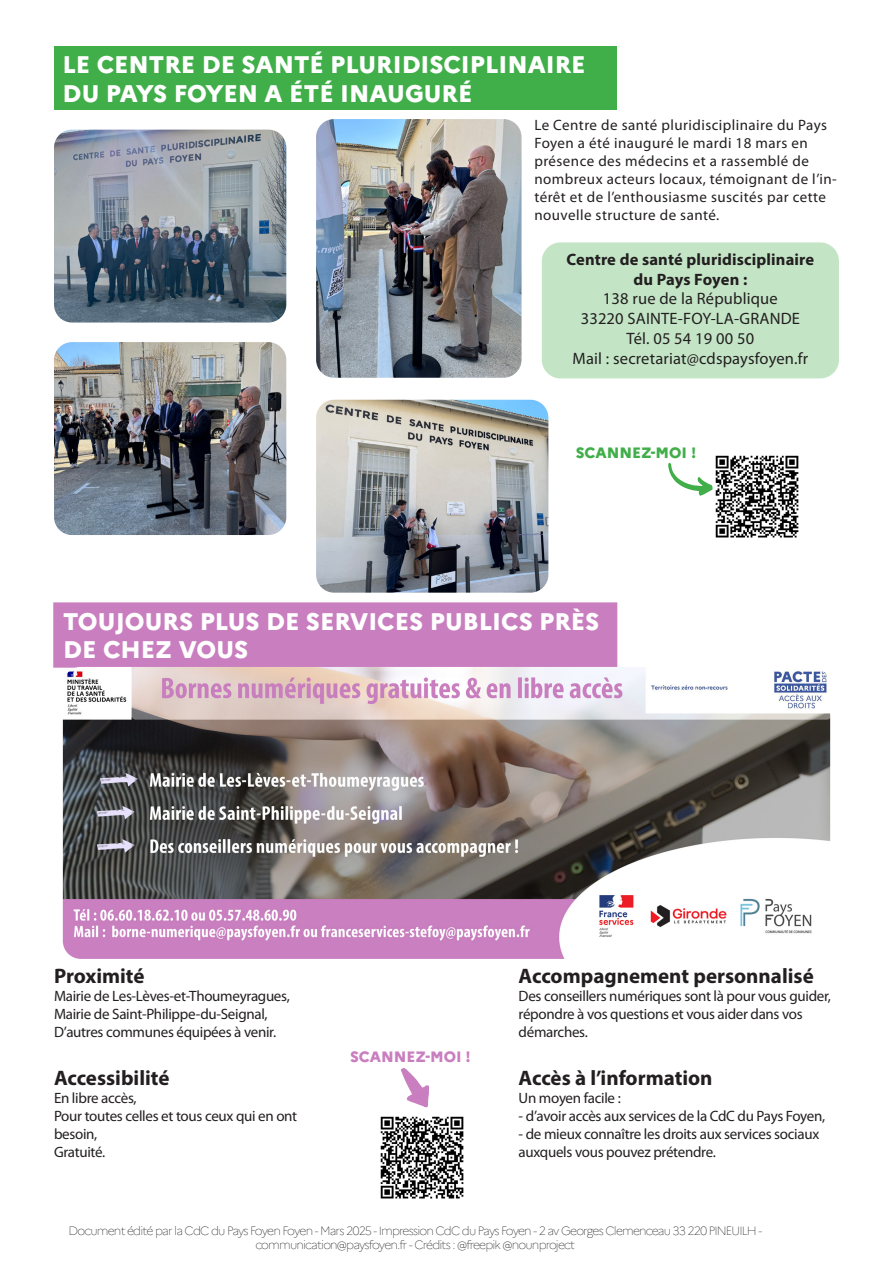
<style>
.page{position:relative;width:893px;height:1263px;background:#fff}
.page>*{position:absolute;margin:0;border:0;box-sizing:border-box;transform-origin:0 0}
.t1{font:800 24px/28.8px "Marianne";color:#fff}
.t2{font:700 21px "Myriad Pro";color:#231f20}
.t3{font:16.5px "Myriad Pro";letter-spacing:.01em;color:#231f20}
.t4{font:700 16.5px/19.8px "Myriad Pro";letter-spacing:.01em;color:#231f20;text-align:center}
.t5{font:15px/18px "Myriad Pro";letter-spacing:-.02em;color:#231f20}
.t6{font:15px/18px "Myriad Pro";letter-spacing:.03em;color:#231f20}
.t7{font:800 15px "Marianne";color:#40ae49}
.t8{font:800 15px "Marianne";color:#c97ebf}
.t9{font:100 12px "Marianne";letter-spacing:-.07em;color:#231f20}
.s1{font-weight:700;color:#fff}
</style>
<div class="page">
<div style="left:543px;top:243px;width:295px;height:135px;background:#c3e5c6;border-radius:18px"></div>
<div style="left:542px;top:242px;width:297px;height:136px;border:2px solid #40ae49;border-radius:18px"></div>
<img style="left:54px;top:130px;width:232px;height:192px">
<img style="left:316px;top:119px;width:206px;height:259px">
<img style="left:316px;top:400px;width:232px;height:193px">
<img style="left:54px;top:342px;width:232px;height:193px">
<img style="left:715px;top:455px;width:84px;height:83px">
<svg style="left:668px;top:462px;width:45px;height:34px"></svg>
<div style="left:54px;top:47px;width:563px;height:63px;background:#40ae49"></div>
<div style="left:54px;top:603px;width:563px;height:64px;background:#c97ebf"></div>
<div style="left:53px;top:602px;width:564px;height:66px;border:2px solid #ca7fc0"></div>
<img style="left:380px;top:1116px;width:84px;height:83px">
<img style="left:63px;top:667px;width:767px;height:292px">
<svg style="left:400px;top:1068px;width:31px;height:58px"></svg>
<p class="t1" style="left:63px;top:48px;width:525px">LE CENTRE DE SANTÉ PLURIDISCIPLINAIRE<br>DU PAYS FOYEN A ÉTÉ INAUGURÉ</p>
<p class="t6" style="left:534px;top:116px;width:304px">Le Centre de santé pluridisciplinaire du Pays Foyen a été inauguré le mardi 18 mars en présence des médecins et a rassemblé de nombreux acteurs locaux, témoignant de l’in&shy;térêt et de l’enthousiasme suscités par cette nouvelle structure de santé.</p>
<p class="t4" style="left:566px;top:249px;width:249px">Centre de santé pluridisciplinaire du Pays Foyen :</p>
<p class="t3" style="left:603px;top:289px;width:176px">138 rue de la République</p>
<p class="t3" style="left:581px;top:308px;width:221px">33220 SAINTE-FOY-LA-GRANDE</p>
<p class="t3" style="left:627px;top:328px;width:129px">Tél. 05 54 19 00 50</p>
<p class="t3" style="left:573px;top:348px;width:237px">Mail : secretariat@cdspaysfoyen.fr</p>
<p class="t7" style="left:576px;top:441px;width:122px">SCANNEZ-MOI !</p>
<p class="t1" style="left:63px;top:605px;width:538px">TOUJOURS PLUS DE SERVICES PUBLICS PRÈS<br>DE CHEZ VOUS</p>
<p class="t2" style="left:54px;top:962px;width:92px">Proximité</p>
<p class="t5" style="left:54px;top:987px;width:237px">Mairie de Les-Lèves-et-Thoumeyragues,</p>
<p class="t5" style="left:54px;top:1005px;width:215px">Mairie de Saint-Philippe-du-Seignal,</p>
<p class="t5" style="left:54px;top:1023px;width:224px">D’autres communes équipées à venir.</p>
<p class="t2" style="left:54px;top:1064px;width:117px">Accessibilité</p>
<p class="t5" style="left:54px;top:1088px;width:84px">En libre accès,</p>
<p class="t5" style="left:54px;top:1106px;width:245px">Pour toutes celles et tous ceux qui en ont besoin,</p>
<p class="t5" style="left:54px;top:1142px;width:56px">Gratuité.<span class="s1">.</span></p>
<p class="t8" style="left:350px;top:1045px;width:122px">SCANNEZ-MOI !</p>
<p class="t2" style="left:519px;top:962px;width:297px">Accompagnement personnalisé</p>
<p class="t5" style="left:519px;top:987px;width:314px">Des conseillers numériques sont là pour vous guider, répondre à vos questions et vous aider dans vos démarches.</p>
<p class="t2" style="left:519px;top:1064px;width:195px">Accès à l’information</p>
<p class="t5" style="left:519px;top:1088px;width:104px">Un moyen facile :</p>
<p class="t5" style="left:519px;top:1106px;width:308px">- d’avoir accès aux services de la CdC du Pays Foyen,</p>
<p class="t5" style="left:519px;top:1124px;width:302px">- de mieux connaître les droits aux services sociaux auxquels vous pouvez prétendre.</p>
<p class="t9" style="left:68px;top:1223px;width:695px">Document édité par la CdC du Pays Foyen Foyen - Mars 2025 - Impression CdC du Pays Foyen - 2 av Georges Clemenceau 33 220 PINEUILH -</p>
<p class="t9" style="left:255px;top:1237px;width:321px">communication@paysfoyen.fr - Crédits : @freepik @nounproject</p>
</div>
